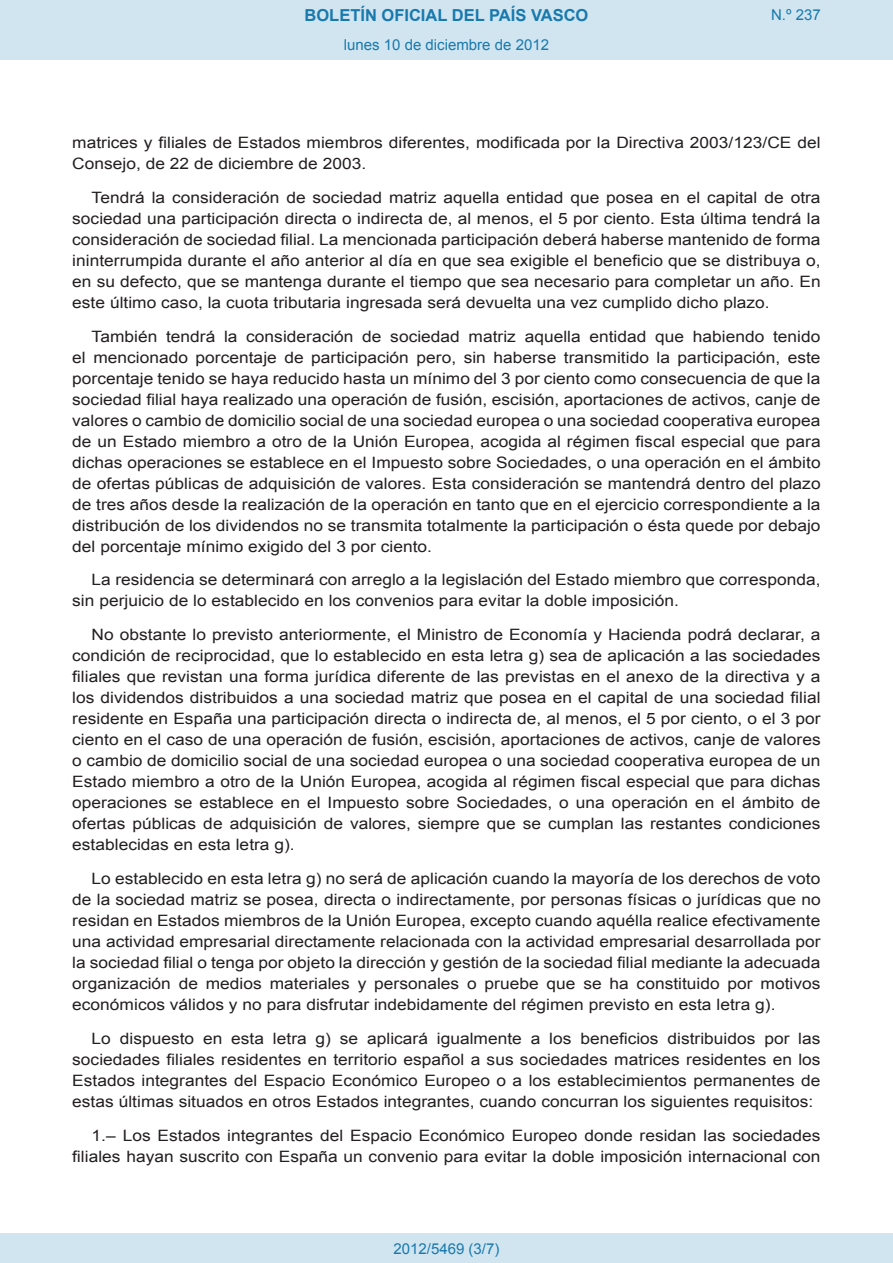
<style>
.page{position:relative;width:893px;height:1263px;background:#fff}
.page>*{position:absolute;margin:0;border:0;box-sizing:border-box;transform-origin:0 0}
.t1{font:700 16.5px "Arial";color:#1879ad}
.BOPVDetalle{font:15.6px/21px "Arial";color:#231f20;text-align:justify;scale:1.11 1}
.Paginacion_Centro{font:15px "Arial";color:#1879ad}
</style>
<div class="page">
<div style="left:0;top:0;width:893px;height:60px;background:#d0e5f0"></div>
<div style="left:0;top:1233px;width:893px;height:30px;background:#d0e5f0"></div>
<p class="t1" style="left:305px;top:4px;width:285px">BOLETÍN OFICIAL DEL PAÍS VASCO</p>
<p class="Paginacion_Centro" style="left:344px;top:35px;width:207px">lunes 10 de diciembre de 2012</p>
<p class="Paginacion_Centro" style="left:771px;top:5px;width:51px">N.º 237</p>
<p class="BOPVDetalle" style="left:72px;top:132px;width:676px">matrices y filiales de Estados miembros diferentes, modificada por la Directiva 2003/123/CE del<br>Consejo, de 22 de diciembre de 2003.</p>
<p class="BOPVDetalle" style="left:72px;top:187px;width:676px;text-indent:19px">Tendrá la consideración de sociedad matriz aquella entidad que posea en el capital de otra sociedad una participación directa o indirecta de, al menos, el 5 por ciento. Esta última tendrá la consideración de sociedad filial. La mencionada participación deberá haberse mantenido de forma ininterrumpida durante el año anterior al día en que sea exigible el beneficio que se distribuya o, en su defecto, que se mantenga durante el tiempo que sea necesario para completar un año. En este último caso, la cuota tributaria ingresada será devuelta una vez cumplido dicho plazo.</p>
<p class="BOPVDetalle" style="left:72px;top:326px;width:676px;text-indent:19px">También tendrá la consideración de sociedad matriz aquella entidad que habiendo tenido el mencionado porcentaje de participación pero, sin haberse transmitido la participación, este porcentaje tenido se haya reducido hasta un mínimo del 3 por ciento como consecuencia de que la sociedad filial haya realizado una operación de fusión, escisión, aportaciones de activos, canje de valores o cambio de domicilio social de una sociedad europea o una sociedad cooperativa europea de un Estado miembro a otro de la Unión Europea, acogida al régimen fiscal especial que para dichas operaciones se establece en el Impuesto sobre Sociedades, o una operación en el ámbito de ofertas públicas de adquisición de valores. Esta consideración se mantendrá dentro del plazo de tres años desde la realización de la operación en tanto que en el ejercicio correspondiente a la distribución de los dividendos no se transmita totalmente la participación o ésta quede por debajo del porcentaje mínimo exigido del 3 por ciento.</p>
<p class="BOPVDetalle" style="left:72px;top:570px;width:676px;text-indent:19px">La residencia se determinará con arreglo a la legislación del Estado miembro que corresponda, sin perjuicio de lo establecido en los convenios para evitar la doble imposición.</p>
<p class="BOPVDetalle" style="left:72px;top:624px;width:676px;text-indent:19px">No obstante lo previsto anteriormente, el Ministro de Economía y Hacienda podrá declarar, a condición de reciprocidad, que lo establecido en esta letra g) sea de aplicación a las sociedades filiales que revistan una forma jurídica diferente de las previstas en el anexo de la directiva y a los dividendos distribuidos a una sociedad matriz que posea en el capital de una sociedad filial residente en España una participación directa o indirecta de, al menos, el 5 por ciento, o el 3 por ciento en el caso de una operación de fusión, escisión, aportaciones de activos, canje de valores o cambio de domicilio social de una sociedad europea o una sociedad cooperativa europea de un Estado miembro a otro de la Unión Europea, acogida al régimen fiscal especial que para dichas operaciones se establece en el Impuesto sobre Sociedades, o una operación en el ámbito de ofertas públicas de adquisición de valores, siempre que se cumplan las restantes condiciones establecidas en esta letra g).</p>
<p class="BOPVDetalle" style="left:72px;top:868px;width:676px;text-indent:19px">Lo establecido en esta letra g) no será de aplicación cuando la mayoría de los derechos de voto de la sociedad matriz se posea, directa o indirectamente, por personas físicas o jurídicas que no residan en Estados miembros de la Unión Europea, excepto cuando aquélla realice efectivamente una actividad empresarial directamente relacionada con la actividad empresarial desarrollada por la sociedad filial o tenga por objeto la dirección y gestión de la sociedad filial mediante la adecuada organización de medios materiales y personales o pruebe que se ha constituido por motivos económicos válidos y no para disfrutar indebidamente del régimen previsto en esta letra g).</p>
<p class="BOPVDetalle" style="left:72px;top:1028px;width:676px;text-indent:19px">Lo dispuesto en esta letra g) se aplicará igualmente a los beneficios distribuidos por las sociedades filiales residentes en territorio español a sus sociedades matrices residentes en los Estados integrantes del Espacio Económico Europeo o a los establecimientos permanentes de estas últimas situados en otros Estados integrantes, cuando concurran los siguientes requisitos:</p>
<p class="BOPVDetalle" style="left:72px;top:1125px;width:676px;text-align:right">1.– Los Estados integrantes del Espacio Económico Europeo donde residan las sociedades filiales hayan suscrito con España un convenio para evitar la doble imposición internacional con</p>
<p class="Paginacion_Centro" style="left:393px;top:1238px;width:107px">2012/5469 (3/7)</p>
</div>
